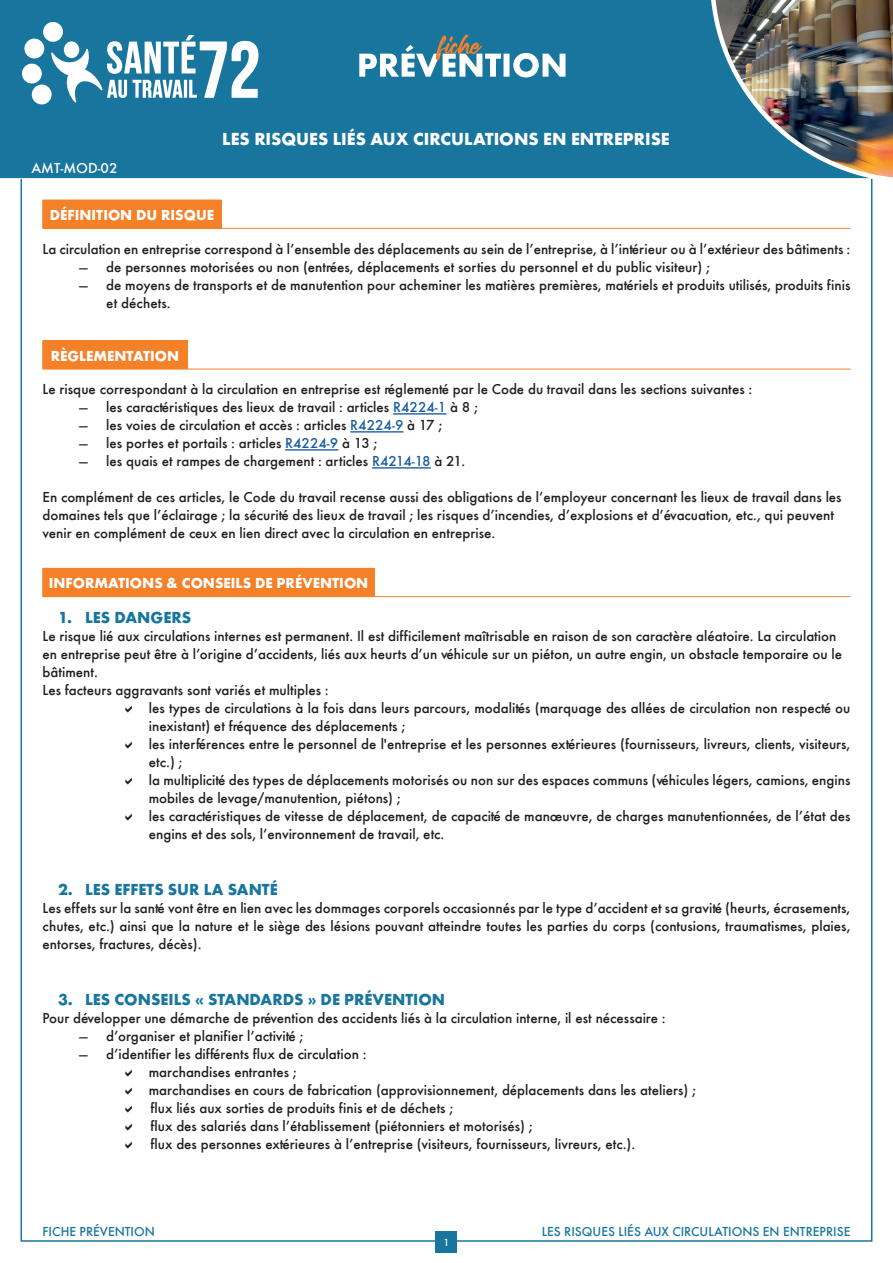
<style>
.page{position:relative;width:893px;height:1263px;background:#fff}
.page>*{position:absolute;margin:0;border:0;box-sizing:border-box;transform-origin:0 0}
.t1{font:700 18px "Futura T";color:#fff}
.t2{font:700 16.5px "Futura T";color:#18769e}
.Liste_point_noir{font:500 15px/18px "Futura T";color:#231f20}
.t3{font:700 15px "Futura T";color:#fff}
.Liste_puce_tick{font:500 15px "Futura T";color:#fff}
.t4{font:500 13.5px "Futura T";color:#18769e}
.t5{font:500 10.5px "Futura T";color:#fff}
.s1{color:#175d9e}
</style>
<div class="page">
<div style="left:436px;top:1231px;width:21px;height:21px;background:#18769e"></div>
<div style="left:0;top:0;width:893px;height:178px;background:#18769e"></div>
<svg style="left:22px;top:22px;width:236px;height:83px"></svg>
<img style="left:708px;top:0;width:185px;height:185px">
<svg style="left:359px;top:34px;width:206px;height:43px"></svg>
<hr style="left:393px;top:413px;width:53px;height:2px;background:#175d9e">
<hr style="left:350px;top:431px;width:53px;height:2px;background:#175d9e">
<hr style="left:285px;top:449px;width:53px;height:2px;background:#175d9e">
<hr style="left:372px;top:467px;width:59px;height:2px;background:#175d9e">
<div style="left:43px;top:200px;width:178px;height:28px;background:#f48028"></div>
<svg style="left:42px;top:200px;width:1px;height:28px"></svg>
<hr style="left:43px;top:228px;width:178px;height:1px;background:#f48028">
<hr style="left:221px;top:228px;width:629px;height:1px;background:#f48028">
<div style="left:43px;top:341px;width:144px;height:28px;background:#f48028"></div>
<svg style="left:42px;top:341px;width:1px;height:28px"></svg>
<hr style="left:43px;top:369px;width:144px;height:1px;background:#f48028">
<hr style="left:187px;top:369px;width:663px;height:1px;background:#f48028">
<div style="left:43px;top:568px;width:331px;height:29px;background:#f48028"></div>
<svg style="left:42px;top:568px;width:1px;height:28px"></svg>
<hr style="left:374px;top:596px;width:476px;height:1px;background:#f48028">
<p class="Liste_puce_tick" style="left:31px;top:159px;width:88px">AMT-MOD-02</p>
<p class="t3" style="left:50px;top:206px;width:166px">DÉFINITION DU RISQUE</p>
<p class="t1" style="left:222px;top:129px;width:449px">LES RISQUES LIÉS AUX CIRCULATIONS EN ENTREPRISE</p>
<p class="Liste_point_noir" style="left:43px;top:240px;width:809px">La circulation en entreprise correspond à l’ensemble des déplacements au sein de l’entreprise, à l’intérieur ou à l’extérieur des bâtiments :</p>
<p class="Liste_point_noir" style="left:79px;top:258px;width:632px">— de personnes motorisées ou non (entrées, déplacements et sorties du personnel et du public visiteur) ;</p>
<p class="Liste_point_noir" style="left:106px;top:276px;width:746px;text-indent:-27px">— de moyens de transports et de manutention pour acheminer les matières premières, matériels et produits utilisés, produits finis et déchets.</p>
<p class="t3" style="left:51px;top:347px;width:130px">RÈGLEMENTATION</p>
<p class="Liste_point_noir" style="left:43px;top:380px;width:711px">Le risque correspondant à la circulation en entreprise est réglementé par le Code du travail dans les sections suivantes :</p>
<p class="Liste_point_noir" style="left:79px;top:398px;width:400px">— les caractéristiques des lieux de travail : articles <span class="s1">R4224-1</span> à 8 ;</p>
<p class="Liste_point_noir" style="left:79px;top:416px;width:364px">— les voies de circulation et accès : articles <span class="s1">R4224-9</span> à 17 ;</p>
<p class="Liste_point_noir" style="left:79px;top:434px;width:300px">— les portes et portails : articles <span class="s1">R4224-9</span> à 13 ;</p>
<p class="Liste_point_noir" style="left:79px;top:452px;width:387px">— les quais et rampes de chargement : articles <span class="s1">R4214-18</span> à 21.</p>
<p class="Liste_point_noir" style="left:43px;top:488px;width:801px">En complément de ces articles, le Code du travail recense aussi des obligations de l’employeur concernant les lieux de travail dans les domaines tels que l’éclairage ; la sécurité des lieux de travail ; les risques d’incendies, d’explosions et d’évacuation, etc., qui peuvent venir en complément de ceux en lien direct avec la circulation en entreprise.</p>
<p class="t3" style="left:49px;top:574px;width:321px">INFORMATIONS &amp; CONSEILS DE PRÉVENTION</p>
<p class="t2" style="left:58px;top:608px;width:135px">1. LES DANGERS</p>
<p class="Liste_point_noir" style="left:43px;top:627px;width:801px">Le risque lié aux circulations internes est permanent. Il est difficilement maîtrisable en raison de son caractère aléatoire. La circulation en entreprise peut être à l’origine d’accidents, liés aux heurts d’un véhicule sur un piéton, un autre engin, un obstacle temporaire ou le bâtiment.</p>
<p class="Liste_point_noir" style="left:43px;top:681px;width:288px">Les facteurs aggravants sont variés et multiples :</p>
<p class="Liste_point_noir" style="left:149px;top:699px;width:703px">les types de circulations à la fois dans leurs parcours, modalités (marquage des allées de circulation non respecté ou inexistant) et fréquence des déplacements ;</p>
<p class="Liste_point_noir" style="left:149px;top:735px;width:703px">les interférences entre le personnel de l'entreprise et les personnes extérieures (fournisseurs, livreurs, clients, visiteurs, etc.) ;</p>
<p class="Liste_point_noir" style="left:149px;top:771px;width:703px">la multiplicité des types de déplacements motorisés ou non sur des espaces communs (véhicules légers, camions, engins mobiles de levage/manutention, piétons) ;</p>
<p class="Liste_point_noir" style="left:149px;top:807px;width:703px">les caractéristiques de vitesse de déplacement, de capacité de manœuvre, de charges manutentionnées, de l’état des engins et des sols, l’environnement de travail, etc.</p>
<p class="t2" style="left:58px;top:879px;width:221px">2. LES EFFETS SUR LA SANTÉ</p>
<p class="Liste_point_noir" style="left:43px;top:899px;width:809px;text-align:justify">Les effets sur la santé vont être en lien avec les dommages corporels occasionnés par le type d’accident et sa gravité (heurts, écrasements, chutes, etc.) ainsi que la nature et le siège des lésions pouvant atteindre toutes les parties du corps (contusions, traumatismes, plaies, entorses, fractures, décès).</p>
<p class="t2" style="left:58px;top:989px;width:389px">3. LES CONSEILS « STANDARDS » DE PRÉVENTION</p>
<p class="Liste_point_noir" style="left:43px;top:1008px;width:625px">Pour développer une démarche de prévention des accidents liés à la circulation interne, il est nécessaire :</p>
<p class="Liste_point_noir" style="left:79px;top:1026px;width:226px">— d’organiser et planifier l’activité ;</p>
<p class="Liste_point_noir" style="left:79px;top:1044px;width:289px">— d’identifier les différents flux de circulation :</p>
<p class="Liste_point_noir" style="left:149px;top:1062px;width:149px">marchandises entrantes ;</p>
<p class="Liste_point_noir" style="left:149px;top:1080px;width:548px">marchandises en cours de fabrication (approvisionnement, déplacements dans les ateliers) ;</p>
<p class="Liste_point_noir" style="left:151px;top:1098px;width:304px">flux liés aux sorties de produits finis et de déchets ;</p>
<p class="Liste_point_noir" style="left:151px;top:1116px;width:384px">flux des salariés dans l’établissement (piétonniers et motorisés) ;</p>
<p class="Liste_point_noir" style="left:151px;top:1134px;width:486px">flux des personnes extérieures à l’entreprise (visiteurs, fournisseurs, livreurs, etc.).</p>
<p class="t4" style="left:43px;top:1224px;width:114px">FICHE PRÉVENTION</p>
<p class="t4" style="left:542px;top:1224px;width:310px">LES RISQUES LIÉS AUX CIRCULATIONS EN ENTREPRISE</p>
<p class="t5" style="left:443px;top:1236px;width:7px">1</p>
</div>
